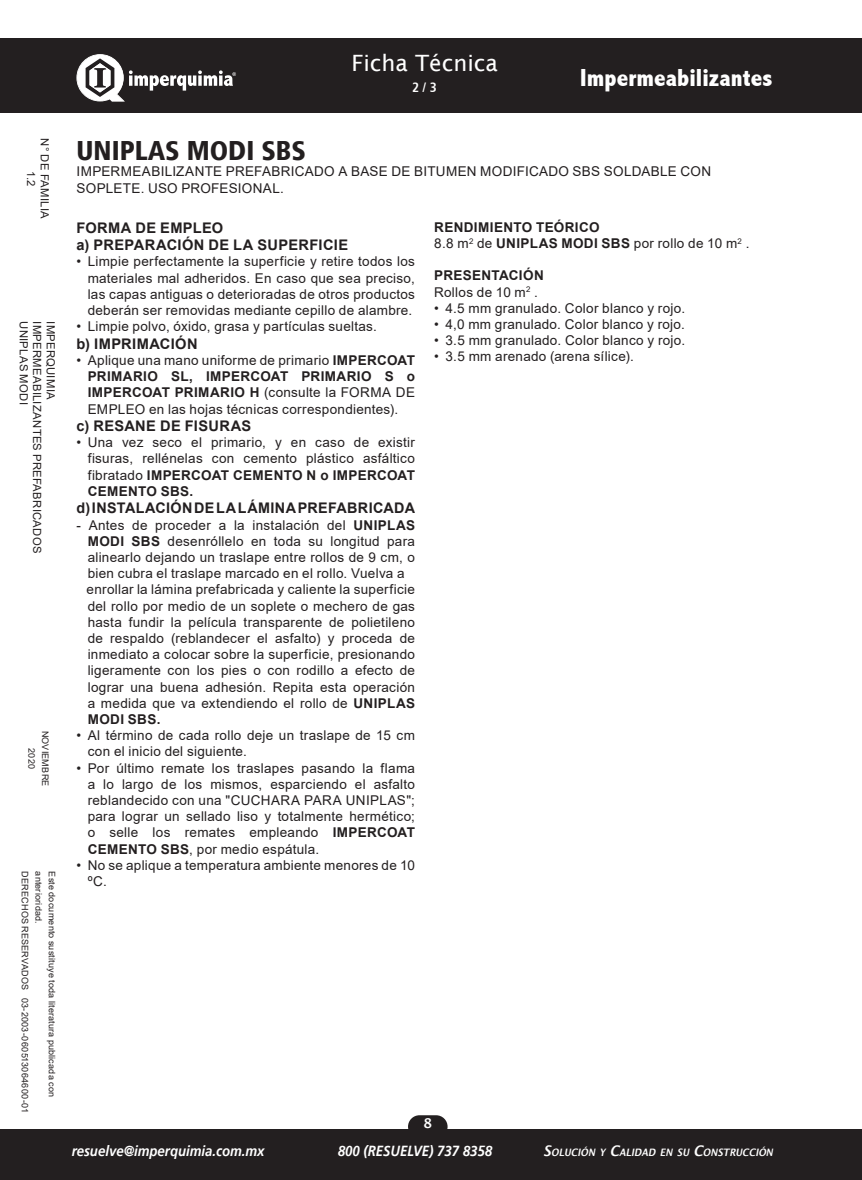
<style>
.page{position:relative;width:862px;height:1180px;background:#fff}
.page>*{position:absolute;margin:0;border:0;box-sizing:border-box;transform-origin:0 0}
.t1{font:900 condensed 27px "Frutiger 77";color:#231f20}
.t2{font:800 condensed 24.75px "Abadi";letter-spacing:.005em;color:#fff}
.t3{font:22.5px "Lucida Sans";color:#fff}
.Sub_bold{font:700 14.62px "Arial";letter-spacing:.025em;color:#231f20}
.t4{font:italic 700 14.62px "Frutiger 66";color:#fff;scale:.9 1}
.Tabs{font:13.5px/16.2px "Arial";letter-spacing:.02em;color:#231f20;text-align:justify}
.Tabs-2{font:700 13.5px "Arial";letter-spacing:.025em;color:#231f20}
.Sub_bold-2{font:700 condensed 13.5px "Frutiger 67";color:#fff}
.t5{font:600 13.5px "Lucida Sans";color:#fff}
.TXT{font:11.25px "Arial";letter-spacing:.025em;color:#231f20}
.t6{font:italic 600 10.35px "Lucida Sans";color:#fff;scale:.9 1}
.t7{font:9px/13.5px "Arial";letter-spacing:.02em;color:#231f20;text-align:center}
.s1{font-weight:700}
.s2{font-size:14.62px}
</style>
<div class="page">
<hr style="left:861px;top:1129px;width:1px;height:51px;background:#231f20">
<div style="left:0;top:1129px;width:861px;height:51px;background:#231f20"></div>
<div style="left:408px;top:1115px;width:39px;height:23px;background:#231f20;border-radius:11px"></div>
<div style="left:0;top:38px;width:861px;height:75px;background:#231f20"></div>
<hr style="left:861px;top:38px;width:1px;height:75px;background:#231f20">
<svg style="left:76px;top:54px;width:160px;height:48px"></svg>
<h3 class="t3" style="left:351px;top:51px;width:148px">Ficha Técnica</h3>
<p class="Sub_bold-2" style="left:412px;top:80px;width:26px">2 / 3</p>
<h2 class="t2" style="left:580px;top:64px;width:194px">Impermeabilizantes</h2>
<p class="TXT" style="left:52px;top:138px;width:82px;rotate:90deg">N° DE FAMILIA</p>
<p class="TXT" style="left:39px;top:171px;width:17px;rotate:90deg">1.2</p>
<p class="TXT" style="left:31px;top:321px;width:85px;rotate:90deg">UNIPLAS MODI</p>
<p class="TXT" style="left:45px;top:321px;width:233px;rotate:90deg">IMPERMEABILIZANTES PREFABRICADOS</p>
<p class="TXT" style="left:58px;top:321px;width:80px;rotate:90deg">IMPERQUIMIA</p>
<p class="t7" style="left:52px;top:731px;width:57px;rotate:90deg">NOVIEMBRE<br>2020</p>
<p class="t7" style="left:32px;top:871px;width:243px;rotate:90deg">DERECHOS RESERVADOS 03-2003-060513064600-01</p>
<p class="t7" style="left:45px;top:871px;width:54px;rotate:90deg">anterioridad.</p>
<p class="t7" style="left:59px;top:871px;width:227px;rotate:90deg">Este documento sustituye toda literatura publicada con</p>
<p class="t1" style="left:77px;top:134px;width:231px">UNIPLAS MODI SBS</p>
<p class="Tabs" style="left:77px;top:163px;width:635px">IMPERMEABILIZANTE PREFABRICADO A BASE DE BITUMEN MODIFICADO SBS SOLDABLE CON<br>SOPLETE. USO PROFESIONAL.</p>
<p class="Sub_bold" style="left:76px;top:217px;width:148px">FORMA DE EMPLEO</p>
<p class="Sub_bold" style="left:76px;top:235px;width:273px">a) PREPARACIÓN DE LA SUPERFICIE</p>
<p class="Tabs" style="left:88px;top:253px;width:328px;text-indent:-11px">• Limpie perfectamente la superficie y retire todos los materiales mal adheridos. En caso que sea preciso, las capas antiguas o deterioradas de otros productos deberán ser removidas mediante cepillo de alambre.</p>
<p class="Tabs" style="left:76px;top:318px;width:302px">• Limpie polvo, óxido, grasa y partículas sueltas.</p>
<p class="Sub_bold" style="left:76px;top:333px;width:123px">b) IMPRIMACIÓN</p>
<p class="Tabs" style="left:88px;top:352px;width:328px;text-indent:-11px">• Aplique una mano uniforme de primario <span class="s1">IMPERCOAT PRIMARIO SL, IMPERCOAT PRIMARIO S o IMPERCOAT PRIMARIO H</span> (consulte la FORMA DE EMPLEO en las hojas técnicas correspondientes).</p>
<p class="Sub_bold" style="left:76px;top:416px;width:176px">c) RESANE DE FISURAS</p>
<p class="Tabs" style="left:88px;top:434px;width:328px;text-indent:-11px">• Una vez seco el primario, y en caso de existir fisuras, rellénelas con cemento plástico asfáltico fibratado <span class="s1">IMPERCOAT CEMENTO N o IMPERCOAT CEMENTO SBS.</span></p>
<p class="Sub_bold" style="left:76px;top:498px;width:340px">d) INSTALACIÓN DE LA LÁMINA PREFABRICADA</p>
<p class="Tabs" style="left:88px;top:517px;width:328px;text-indent:-11px">- Antes de proceder a la instalación del <span class="s1">UNIPLAS MODI SBS</span> desenróllelo en toda su longitud para alinearlo dejando un traslape entre rollos de 9 cm, o bien cubra el traslape marcado en el rollo. Vuelva a</p>
<p class="Tabs" style="left:87px;top:581px;width:330px">enrollar la lámina prefabricada y caliente la superficie del rollo por medio de un soplete o mechero de gas hasta fundir la película transparente de polietileno de respaldo (reblandecer el asfalto) y proceda de inmediato a colocar sobre la superficie, presionando ligeramente con los pies o con rodillo a efecto de lograr una buena adhesión. Repita esta operación a medida que va extendiendo el rollo de <span class="s1">UNIPLAS MODI SBS.</span></p>
<p class="Tabs" style="left:88px;top:727px;width:328px;text-indent:-11px">• Al término de cada rollo deje un traslape de 15 cm con el inicio del siguiente.</p>
<p class="Tabs" style="left:88px;top:760px;width:328px;text-indent:-11px">• Por último remate los traslapes pasando la flama a lo largo de los mismos, esparciendo el asfalto reblandecido con una "CUCHARA PARA UNIPLAS"; para lograr un sellado liso y totalmente hermético; o selle los remates empleando <span class="s1">IMPERCOAT CEMENTO SBS</span>, por medio espátula.</p>
<p class="Tabs" style="left:88px;top:857px;width:328px;text-indent:-11px">• No se aplique a temperatura ambiente menores de 10 ºC.</p>
<p class="Tabs-2" style="left:434px;top:218px;width:167px">RENDIMIENTO TEÓRICO</p>
<p class="Tabs" style="left:434px;top:235px;width:316px">8.8 m<sup>2</sup> de <span class="s1">UNIPLAS MODI SBS</span> por rollo de 10 m<sup>2</sup> .</p>
<p class="Tabs-2" style="left:434px;top:266px;width:111px">PRESENTACIÓN</p>
<p class="Tabs" style="left:434px;top:284px;width:105px">Rollos de 10 m<sup>2</sup> .</p>
<p class="Tabs" style="left:434px;top:300px;width:252px">• 4.5 mm granulado. Color blanco y rojo.</p>
<p class="Tabs" style="left:434px;top:316px;width:252px">• 4,0 mm granulado. Color blanco y rojo.</p>
<p class="Tabs" style="left:434px;top:332px;width:252px">• 3.5 mm granulado. Color blanco y rojo.</p>
<p class="Tabs" style="left:434px;top:348px;width:201px">• 3.5 mm arenado (arena sílice).</p>
<p class="t5" style="left:423px;top:1115px;width:10px">8</p>
<p class="t4" style="left:72px;top:1142px;width:216px">resuelve@imperquimia.com.mx</p>
<p class="t4" style="left:337px;top:1142px;width:173px">800 (RESUELVE) 737 8358</p>
<p class="t6" style="left:543px;top:1147px;width:257px"><span class="s2">S</span>OLUCIÓN Y <span class="s2">C</span>ALIDAD EN SU <span class="s2">C</span>ONSTRUCCIÓN</p>
</div>
